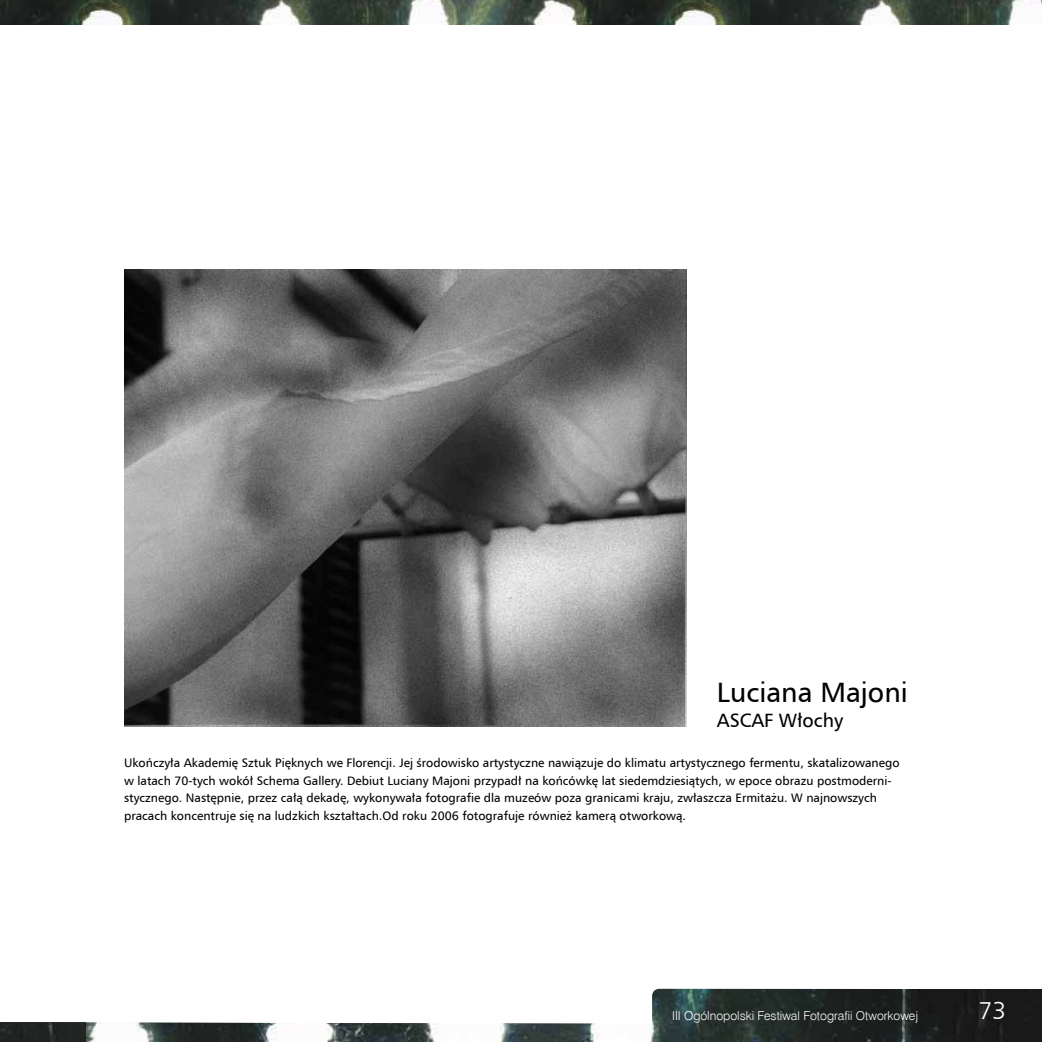
<style>
.page{position:relative;width:1042px;height:1042px;background:#fff}
.page>*{position:absolute;margin:0;border:0;box-sizing:border-box;transform-origin:0 0}
.t1{font:28px "Humnst 777 EU";color:#000}
.t2{font:24.5px "Humnst 777 Lt EU";color:#fff}
.t3{font:19.25px "Humnst 777 EU";color:#000}
.t4{font:12.25px/17.5px "Humnst 777 EU";color:#000}
.t5{font:12.25px "Swis 721 Lt EU";color:#fff}
</style>
<div class="page">
<img style="left:86px;top:989px;width:956px;height:53px">
<div style="left:0;top:1022px;width:86px;height:20px;background:#212524"></div>
<img style="left:0;top:0;width:151px;height:24px">
<img style="left:151px;top:0;width:600px;height:24px">
<img style="left:751px;top:0;width:291px;height:24px">
<img style="left:124px;top:270px;width:562px;height:456px">
<h1 class="t1" style="left:717px;top:675px;width:192px">Luciana Majoni</h1>
<h3 class="t3" style="left:717px;top:708px;width:128px">ASCAF Włochy</h3>
<p class="t4" style="left:124px;top:754px;width:777px">Ukończyła Akademię Sztuk Pięknych we Florencji. Jej środowisko artystyczne nawiązuje do klimatu artystycznego fermentu, skatalizowanego w latach 70-tych wokół Schema Gallery. Debiut Luciany Majoni przypadł na końcówkę lat siedemdziesiątych, w epoce obrazu postmoderni&shy;stycznego. Następnie, przez całą dekadę, wykonywała fotografie dla muzeów poza granicami kraju, zwłaszcza Ermitażu. W najnowszych pracach koncentruje się na ludzkich kształtach.Od roku 2006 fotografuje również kamerą otworkową.</p>
<p class="t5" style="left:672px;top:1008px;width:247px">III Ogólnopolski Festiwal Fotografii Otworkowej</p>
<h2 class="t2" style="left:978px;top:995px;width:29px">73</h2>
</div>
